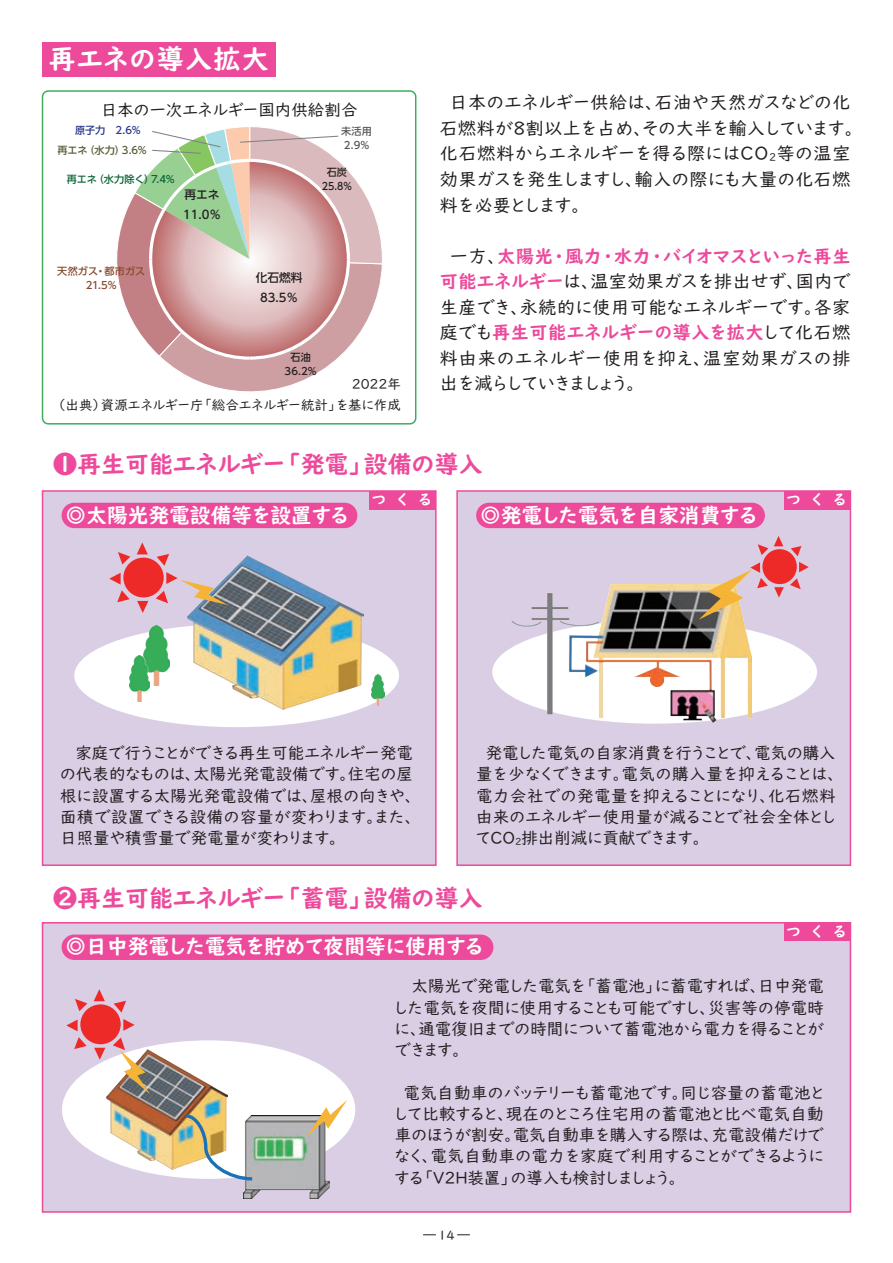
<style>
.page{position:relative;width:893px;height:1263px;background:#fff}
.page>*{position:absolute;margin:0;border:0;box-sizing:border-box;transform-origin:0 0}
.t1{font:27.15px "UD Digi Kyokasho NK B";letter-spacing:.04em;color:#fff}
.t2{font:23.85px "UD Digi Kyokasho NK B";color:#ed4a9b}
.t3{font:20.7px "UD Digi Kyokasho NK B";color:#fff}
.t4{font:18px/25.5px "UD Digi Kyokasho NK R";letter-spacing:.03em;color:#231f20}
.t5{font:18px "UD Digi Kyokasho NK B";letter-spacing:.04em;color:#ed4a9b}
.t6{font:18px/25.5px "UD Digi Kyokasho NK R";letter-spacing:.055em;color:#231f20}
.t7{font:16.5px/21.3px "UD Digi Kyokasho NK R";letter-spacing:.01em;color:#231f20;text-align:justify}
.t8{font:14.85px "UD Digi Kyokasho NK B";letter-spacing:.75em;color:#fff}
.t9{font:13.5px "UD Digi Kyokasho NK R";color:#231f20}
.t10{font:12.75px "UD Digi Kyokasho NK R";color:#231f20}
.t11{font:500 11.7px/20.2px "UD Shin Go Pr 6";color:#231f20;text-align:center}
.t12{font:500 10.05px/13.8px "UD Shin Go Pr 6";letter-spacing:.005em;color:#874b2f;text-align:center}
.t13{font:500 10.05px/13.8px "UD Shin Go Pr 6";letter-spacing:.01em;color:#231f20;text-align:center}
.t14{font:500 10.05px "UD Shin Go Pr 6";color:#0c6638}
.t15{font:500 10.05px "UD Shin Go Pr 6";color:#545f33}
.t16{font:500 10.05px "UD Shin Go Pr 6";color:#283890}
.t17{font:500 10.05px/13.8px "UD Shin Go Pr 6";color:#57585a}
.s1{font-size:10.5px}
.s2{font-family:"UD Digi Kyokasho NK R";color:#231f20}
.s3{font-family:"UD Digi Kyokasho NK B";color:#ed4a9b}
.s4{font-size:9.6px}
</style>
<div class="page">
<div style="left:42px;top:90px;width:374px;height:334px;border:1px solid #3bae5c;border-radius:6px"></div>
<div style="left:43px;top:42px;width:233px;height:34px;background:#ed4a9b"></div>
<div style="left:43px;top:923px;width:807px;height:289px;background:#dacee5"></div>
<div style="left:42px;top:922px;width:809px;height:291px;border:2px solid #ed4a9b"></div>
<div style="left:784px;top:923px;width:66px;height:18px;background:#ed4a9b"></div>
<div style="left:62px;top:934px;width:431px;height:26px;background:#ed4a9b;border-radius:13px"></div>
<div style="left:43px;top:491px;width:393px;height:374px;background:#dacee5"></div>
<div style="left:42px;top:490px;width:395px;height:376px;border:1px solid #ed4a9b"></div>
<div style="left:370px;top:491px;width:66px;height:18px;background:#ed4a9b"></div>
<div style="left:62px;top:503px;width:295px;height:25px;background:#ed4a9b;border-radius:13px"></div>
<div style="left:457px;top:491px;width:393px;height:374px;background:#dacee5"></div>
<div style="left:456px;top:490px;width:395px;height:376px;border:1px solid #ed4a9b"></div>
<div style="left:784px;top:491px;width:66px;height:18px;background:#ed4a9b"></div>
<div style="left:476px;top:503px;width:289px;height:25px;background:#ed4a9b;border-radius:13px"></div>
<div style="left:74px;top:624px;width:325px;height:103px;background:#fff;border-radius:50%"></div>
<div style="left:123px;top:558px;width:41px;height:39px;background:#ee2a29;border-radius:50%"></div>
<svg style="left:109px;top:573px;width:21px;height:29px"></svg>
<svg style="left:137px;top:601px;width:11px;height:12px"></svg>
<svg style="left:157px;top:554px;width:12px;height:12px"></svg>
<svg style="left:137px;top:542px;width:11px;height:12px"></svg>
<svg style="left:118px;top:552px;width:12px;height:12px"></svg>
<img style="left:187px;top:556px;width:176px;height:154px">
<svg style="left:156px;top:572px;width:72px;height:33px"></svg>
<div style="left:492px;top:620px;width:325px;height:104px;background:#fff;border-radius:50%"></div>
<img style="left:512px;top:585px;width:239px;height:137px">
<div style="left:762px;top:549px;width:35px;height:35px;background:#ee2a29;border-radius:50%"></div>
<svg style="left:774px;top:587px;width:10px;height:11px"></svg>
<svg style="left:790px;top:578px;width:11px;height:11px"></svg>
<svg style="left:799px;top:562px;width:10px;height:10px"></svg>
<svg style="left:791px;top:546px;width:10px;height:10px"></svg>
<svg style="left:774px;top:536px;width:9px;height:10px"></svg>
<svg style="left:758px;top:544px;width:10px;height:11px"></svg>
<svg style="left:699px;top:562px;width:69px;height:58px"></svg>
<div style="left:62px;top:1040px;width:293px;height:139px;background:#fff;border-radius:50%"></div>
<img style="left:106px;top:1050px;width:121px;height:119px">
<div style="left:80px;top:1004px;width:41px;height:40px;background:#ee2a29;border-radius:50%"></div>
<svg style="left:66px;top:1019px;width:12px;height:12px"></svg>
<svg style="left:74px;top:1037px;width:13px;height:12px"></svg>
<svg style="left:94px;top:1048px;width:11px;height:12px"></svg>
<svg style="left:123px;top:1019px;width:12px;height:12px"></svg>
<svg style="left:114px;top:1001px;width:12px;height:11px"></svg>
<svg style="left:94px;top:989px;width:11px;height:12px"></svg>
<svg style="left:75px;top:999px;width:12px;height:12px"></svg>
<svg style="left:113px;top:1037px;width:37px;height:57px"></svg>
<img style="left:244px;top:1116px;width:86px;height:83px">
<svg style="left:183px;top:1112px;width:73px;height:70px"></svg>
<svg style="left:307px;top:1100px;width:40px;height:36px"></svg>
<img style="left:144px;top:626px;width:25px;height:59px">
<img style="left:371px;top:674px;width:13px;height:31px">
<img style="left:129px;top:656px;width:20px;height:46px">
<svg style="left:117px;top:127px;width:265px;height:265px"></svg>
<svg style="left:423px;top:1234px;width:13px;height:1px"></svg>
<svg style="left:457px;top:1234px;width:13px;height:1px"></svg>
<h1 class="t1" style="left:49px;top:43px;width:222px">再エネの導入拡大</h1>
<p class="t7" style="left:101px;top:100px;width:258px">日本の一次エネルギー国内供給割合</p>
<p class="t16" style="left:75px;top:122px;width:67px">原子力　2.6%</p>
<p class="t15" style="left:57px;top:142px;width:91px">再エネ（水力）3.6%</p>
<p class="t14" style="left:67px;top:171px;width:110px">再エネ（水力除く）7.4%</p>
<p class="t11" style="left:183px;top:184px;width:40px;text-align:left">再エネ<br>11.0％</p>
<p class="t12" style="left:57px;top:264px;width:89px">天然ガス・都市ガス<br>21.5%</p>
<p class="t17" style="left:341px;top:124px;width:32px">未活用<br>2.9%</p>
<p class="t13" style="left:322px;top:165px;width:31px">石炭<br>25.8%</p>
<p class="t11" style="left:256px;top:267px;width:48px">化石燃料<br>83.5％</p>
<p class="t13" style="left:285px;top:350px;width:34px">石油<br>36.2%</p>
<p class="t9" style="left:352px;top:377px;width:51px">2022年</p>
<p class="t9" style="left:57px;top:397px;width:345px">（出典）資源エネルギー庁「総合エネルギー統計」を基に作成</p>
<p class="t4" style="left:440px;top:90px;width:415px">　日本のエネルギー供給は、石油や天然ガスなどの化石燃料が８割以上を占め、その大半を輸入しています。化石燃料からエネルギーを得る際にはCO<span class="s1">2</span>等の温室効果ガスを発生しますし、輸入の際にも大量の化石燃料を必要とします。</p>
<p class="t5" style="left:440px;top:245px;width:412px"><span class="s2">　一方、</span>太陽光・風力・水力・バイオマスといった再生</p>
<p class="t4" style="left:440px;top:269px;width:412px"><span class="s3">可能エネルギー</span>は、温室効果ガスを排出せず、国内で生産でき、永続的に使用可能なエネルギーです。各家</p>
<p class="t5" style="left:440px;top:322px;width:412px"><span class="s2">庭でも</span>再生可能エネルギーの導入を拡大<span class="s2">して化石燃</span></p>
<p class="t6" style="left:440px;top:345px;width:412px">料由来のエネルギー使用を抑え、温室効果ガスの排出を減らしていきましょう。</p>
<h2 class="t2" style="left:53px;top:450px;width:431px">❶再生可能エネルギー「発電」設備の導入</h2>
<p class="t3" style="left:66px;top:502px;width:284px">◎太陽光発電設備等を設置する</p>
<p class="t8" style="left:372px;top:491px;width:61px">つくる</p>
<p class="t3" style="left:480px;top:502px;width:278px">◎発電した電気を自家消費する</p>
<p class="t8" style="left:786px;top:491px;width:61px">つくる</p>
<p class="t7" style="left:60px;top:742px;width:354px;text-indent:15px">家庭で行うことができる再生可能エネルギー発電の代表的なものは、太陽光発電設備です。住宅の屋根に設置する太陽光発電設備では、屋根の向きや、面積で設置できる設備の容量が変わります。また、日照量や積雪量で発電量が変わります。</p>
<p class="t7" style="left:476px;top:742px;width:361px;text-indent:10px">発電した電気の自家消費を行うことで、電気の購入量を少なくできます。電気の購入量を抑えることは、電力会社での発電量を抑えることになり、化石燃料由来のエネルギー使用量が減ることで社会全体としてCO<span class="s4">２</span>排出削減に貢献できます。</p>
<h2 class="t2" style="left:53px;top:884px;width:431px">❷再生可能エネルギー「蓄電」設備の導入</h2>
<p class="t8" style="left:786px;top:923px;width:61px">つくる</p>
<p class="t3" style="left:66px;top:934px;width:419px">◎日中発電した電気を貯めて夜間等に使用する</p>
<p class="t7" style="left:395px;top:976px;width:431px;text-indent:17px">太陽光で発電した電気を「蓄電池」に蓄電すれば、日中発電した電気を夜間に使用することも可能ですし、災害等の停電時に、通電復旧までの時間について蓄電池から電力を得ることができます。</p>
<p class="t7" style="left:395px;top:1082px;width:431px">　電気自動車のバッテリーも蓄電池です。同じ容量の蓄電池として比較すると、現在のところ住宅用の蓄電池と比べ電気自動車のほうが割安。電気自動車を購入する際は、充電設備だけでなく、電気自動車の電力を家庭で利用することができるようにする「V2H装置」の導入も検討しましょう。</p>
<p class="t10" style="left:438px;top:1227px;width:18px">14</p>
</div>
